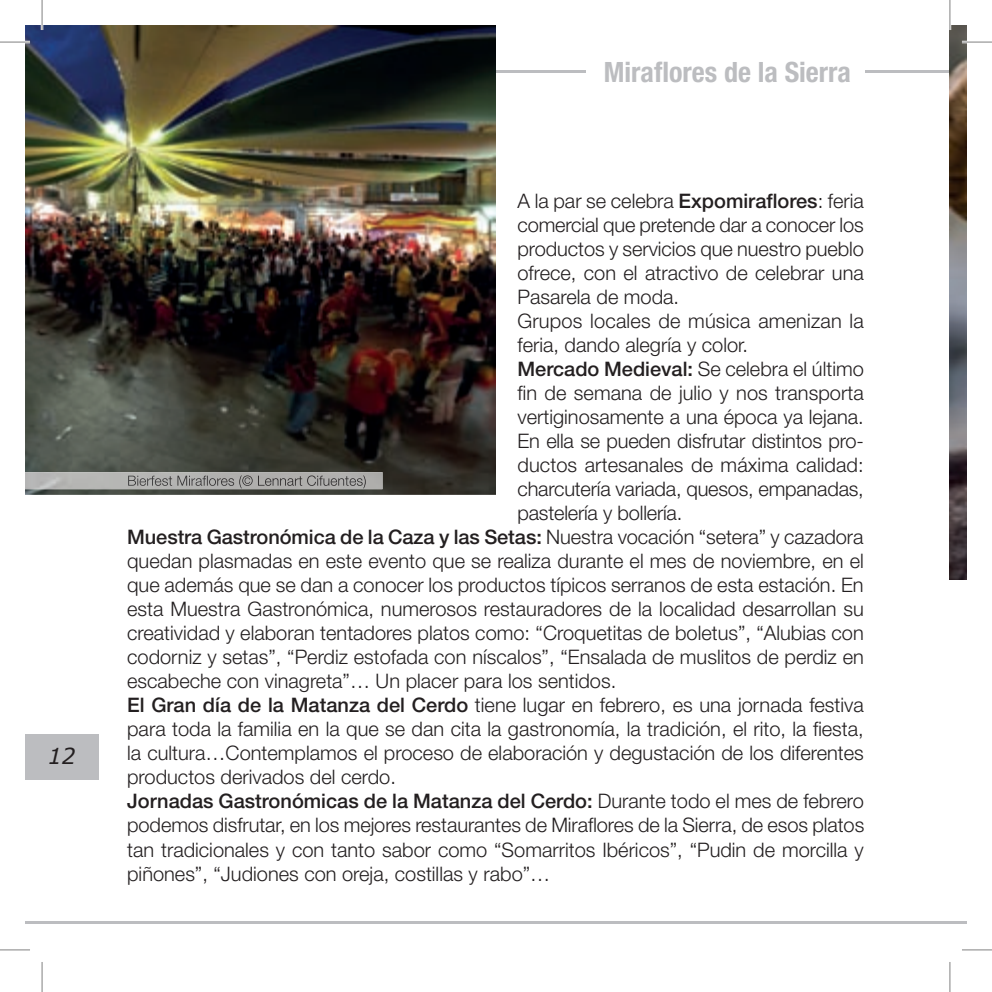
<style>
.page{position:relative;width:992px;height:992px;background:#fff}
.page>*{position:absolute;margin:0;border:0;box-sizing:border-box;transform-origin:0 0}
.t1{font:700 condensed 28px "Helvetica Neue LT Std";color:#bcbdc0}
.t2{font:italic 22px "Verdana";color:#231f20}
.t3{font:300 20px "Helvetica Neue LT Std";color:#231f20}
.t4{font:500 20px "Helvetica Neue LT Std";color:#231f20}
.s1{font-weight:500}
.s2{font-weight:300}
</style>
<div class="page">
<hr style="left:25px;top:70px;width:924px;height:2px;background:#bcbdc0">
<hr style="left:25px;top:921px;width:924px;height:2px;background:#bcbdc0">
<svg style="left:949px;top:921px;width:17px;height:2px"></svg>
<div style="left:25px;top:734px;width:74px;height:45px;background:#bcbdc0"></div>
<img style="left:949px;top:25px;width:17px;height:554px">
<div style="left:586px;top:62px;width:278px;height:48px;background:#fff"></div>
<img style="left:25px;top:25px;width:471px;height:469px">
<img style="left:25px;top:472px;width:357px;height:17px">
<img style="left:128px;top:475px;width:237px;height:13px">
<hr style="left:41px;top:0;width:2px;height:30px;background:#fff">
<hr style="left:961px;top:41px;width:30px;height:2px;background:#fff">
<hr style="left:0;top:41px;width:30px;height:2px;background:#fff">
<hr style="left:949px;top:0;width:1px;height:30px;background:#000">
<hr style="left:42px;top:0;width:1px;height:30px;background:#000">
<hr style="left:961px;top:42px;width:30px;height:1px;background:#000">
<hr style="left:0;top:42px;width:30px;height:1px;background:#000">
<hr style="left:961px;top:949px;width:30px;height:1px;background:#000">
<hr style="left:0;top:949px;width:30px;height:1px;background:#000">
<hr style="left:949px;top:961px;width:1px;height:30px;background:#000">
<hr style="left:42px;top:961px;width:1px;height:30px;background:#000">
<p class="t2" style="left:48px;top:742px;width:29px">12</p>
<h1 class="t1" style="left:603px;top:55px;width:249px">Miraflores de la Sierra</h1>
<p class="t3" style="left:517px;top:188px;width:348px">A la par se celebra <span class="s1">Expomiraflores</span>: feria</p>
<p class="t3" style="left:517px;top:212px;width:347px">comercial que pretende dar a conocer los</p>
<p class="t3" style="left:517px;top:236px;width:348px">productos y servicios que nuestro pueblo</p>
<p class="t3" style="left:517px;top:260px;width:348px">ofrece, con el atractivo de celebrar una</p>
<p class="t3" style="left:517px;top:284px;width:163px">Pasarela de moda.</p>
<p class="t3" style="left:517px;top:308px;width:348px">Grupos locales de música amenizan la</p>
<p class="t3" style="left:517px;top:332px;width:232px">feria, dando alegría y color.</p>
<p class="t3" style="left:517px;top:356px;width:348px"><span class="s1">Mercado Medieval:</span> Se celebra el último</p>
<p class="t3" style="left:517px;top:380px;width:347px">fin de semana de julio y nos transporta</p>
<p class="t3" style="left:517px;top:404px;width:347px">vertiginosamente a una época ya lejana.</p>
<p class="t3" style="left:517px;top:428px;width:347px">En ella se pueden disfrutar distintos pro-</p>
<p class="t3" style="left:517px;top:452px;width:347px">ductos artesanales de máxima calidad:</p>
<p class="t3" style="left:517px;top:476px;width:348px">charcutería variada, quesos, empanadas,</p>
<p class="t3" style="left:517px;top:500px;width:166px">pastelería y bollería.</p>
<p class="t4" style="left:127px;top:525px;width:737px">Muestra Gastronómica de la Caza y las Setas: <span class="s2">Nuestra vocación “setera” y cazadora</span></p>
<p class="t3" style="left:127px;top:548px;width:737px">quedan plasmadas en este evento que se realiza durante el mes de noviembre, en el</p>
<p class="t3" style="left:127px;top:572px;width:737px">que además que se dan a conocer los productos típicos serranos de esta estación. En</p>
<p class="t3" style="left:127px;top:596px;width:737px">esta Muestra Gastronómica, numerosos restauradores de la localidad desarrollan su</p>
<p class="t3" style="left:127px;top:620px;width:738px">creatividad y elaboran tentadores platos como: “Croquetitas de boletus”, “Alubias con</p>
<p class="t3" style="left:127px;top:644px;width:737px">codorniz y setas”, “Perdiz estofada con níscalos”, “Ensalada de muslitos de perdiz en</p>
<p class="t3" style="left:127px;top:668px;width:490px">escabeche con vinagreta”… Un placer para los sentidos.</p>
<p class="t3" style="left:127px;top:692px;width:738px"><span class="s1">El Gran día de la Matanza del Cerdo</span> tiene lugar en febrero, es una jornada festiva</p>
<p class="t3" style="left:127px;top:716px;width:737px">para toda la familia en la que se dan cita la gastronomía, la tradición, el rito, la fiesta,</p>
<p class="t3" style="left:127px;top:740px;width:738px">la cultura…Contemplamos el proceso de elaboración y degustación de los diferentes</p>
<p class="t3" style="left:127px;top:764px;width:270px">productos derivados del cerdo.</p>
<p class="t4" style="left:127px;top:789px;width:738px">Jornadas Gastronómicas de la Matanza del Cerdo: <span class="s2">Durante todo el mes de febrero</span></p>
<p class="t3" style="left:127px;top:812px;width:738px">podemos disfrutar, en los mejores restaurantes de Miraflores de la Sierra, de esos platos</p>
<p class="t3" style="left:127px;top:836px;width:738px">tan tradicionales y con tanto sabor como “Somarritos Ibéricos”, “Pudin de morcilla y</p>
<p class="t3" style="left:127px;top:860px;width:424px">piñones”, “Judiones con oreja, costillas y rabo”…</p>
</div>
